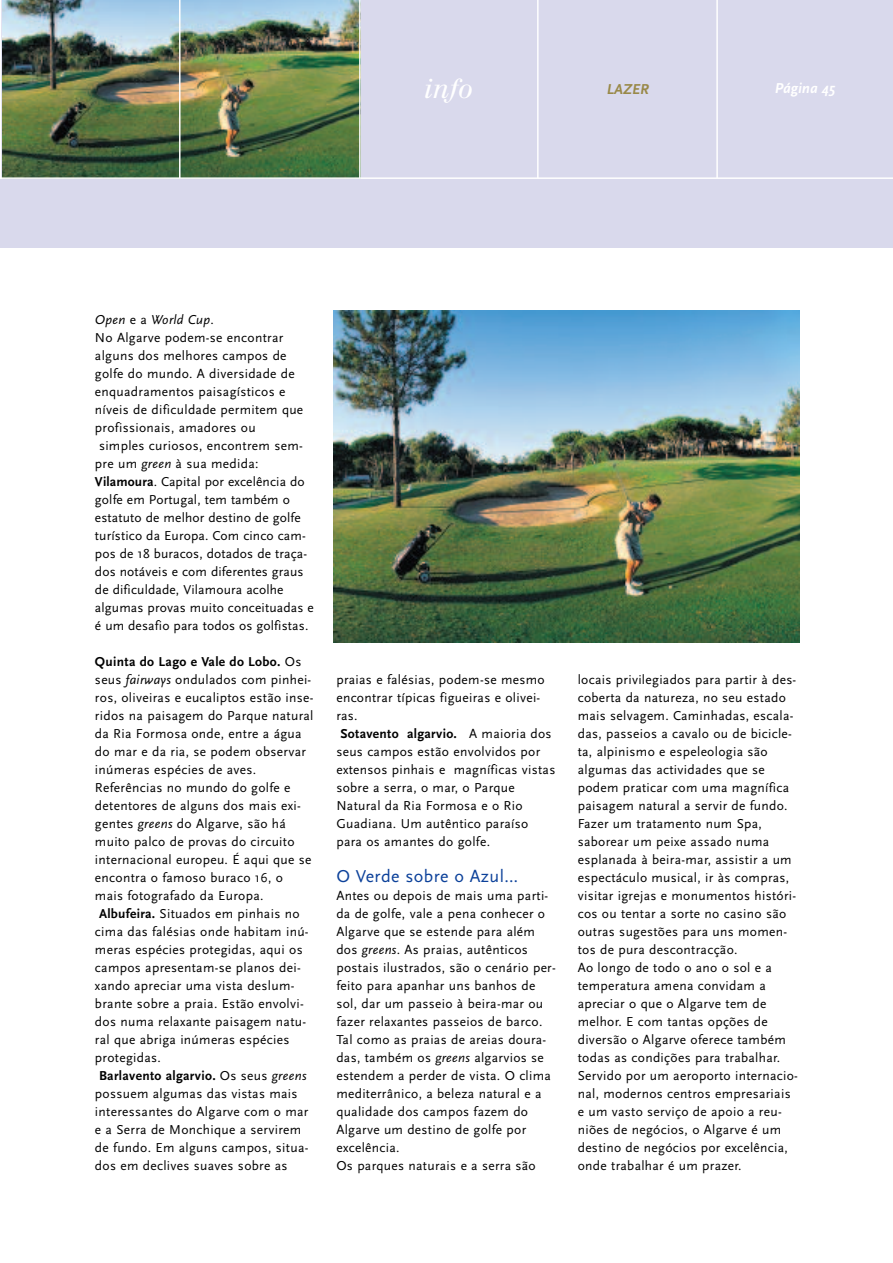
<style>
.page{position:relative;width:893px;height:1263px;background:#fff}
.page>*{position:absolute;margin:0;border:0;box-sizing:border-box;transform-origin:0 0}
.t1{font:italic 27px "Walbaum";color:#fff}
.t2{font:18px "Scala Sans";letter-spacing:.025em;color:#0c419a}
.t3{font:italic 700 15px "Scala Sans";color:#fff}
.t4{font:italic 700 15px "Scala Sans";color:#998948}
.t5{font:13.5px/18px "Scala Sans";letter-spacing:.025em;color:#000}
.s1{font-style:italic}
.s2{font-weight:700}
</style>
<div class="page">
<div style="left:0;top:0;width:893px;height:248px;background:#d9d9ec"></div>
<img style="left:3px;top:0;width:356px;height:177px">
<hr style="left:0;top:177px;width:893px;height:2px;background:#fff">
<hr style="left:0;top:0;width:1px;height:178px;background:#fff">
<hr style="left:179px;top:0;width:2px;height:178px;background:#fff">
<hr style="left:359px;top:0;width:2px;height:178px;background:#fff">
<hr style="left:537px;top:0;width:2px;height:178px;background:#fff">
<hr style="left:716px;top:0;width:2px;height:178px;background:#fff">
<img style="left:333px;top:310px;width:466px;height:333px">
<h1 class="t1" style="left:424px;top:79px;width:51px">info</h1>
<p class="t4" style="left:607px;top:80px;width:44px">LAZER</p>
<p class="t3" style="left:775px;top:80px;width:62px">Página 45</p>
<p class="t5" style="left:95px;top:310px;width:220px"><span class="s1">Open</span> e a <span class="s1">World Cup</span>.<br>No Algarve podem-se encontrar alguns dos melhores campos de golfe do mundo. A diversidade de enquadramentos paisagísticos e níveis de dificuldade permitem que profissionais, amadores ou<br>simples curiosos, encontrem sem&shy;pre um <span class="s1">green</span> à sua medida:<br><span class="s2">Vilamoura</span>. Capital por excelência do golfe em Portugal, tem também o estatuto de melhor destino de golfe turístico da Europa. Com cinco cam&shy;pos de 18 buracos, dotados de traça&shy;dos notáveis e com diferentes graus de dificuldade, Vilamoura acolhe algumas provas muito conceituadas e é um desafio para todos os golfistas.</p>
<p class="t5" style="left:95px;top:652px;width:220px"><span class="s2">Quinta do Lago e Vale do Lobo.</span> Os seus <span class="s1">fairways</span> ondulados com pinhei&shy;ros, oliveiras e eucaliptos estão inse&shy;ridos na paisagem do Parque natural da Ria Formosa onde, entre a água do mar e da ria, se podem observar inúmeras espécies de aves.<br>Referências no mundo do golfe e detentores de alguns dos mais exi&shy;gentes <span class="s1">greens</span> do Algarve, são há muito palco de provas do circuito internacional europeu. É aqui que se encontra o famoso buraco 16, o mais fotografado da Europa.<br><span class="s2">Albufeira.</span> Situados em pinhais no cima das falésias onde habitam inú&shy;meras espécies protegidas, aqui os campos apresentam-se planos dei&shy;xando apreciar uma vista deslum&shy;brante sobre a praia. Estão envolvi&shy;dos numa relaxante paisagem natu&shy;ral que abriga inúmeras espécies protegidas.<br><span class="s2">Barlavento algarvio.</span> Os seus <span class="s1">greens </span>possuem algumas das vistas mais interessantes do Algarve com o mar e a Serra de Monchique a servirem de fundo. Em alguns campos, situa&shy;dos em declives suaves sobre as</p>
<p class="t5" style="left:336px;top:670px;width:221px">praias e falésias, podem-se mesmo encontrar típicas figueiras e olivei&shy;ras.<br><span class="s2">Sotavento algarvio.</span> A maioria dos seus campos estão envolvidos por extensos pinhais e magníficas vistas sobre a serra, o mar, o Parque<br>Natural da Ria Formosa e o Rio<br>Guadiana. Um autêntico paraíso para os amantes do golfe.</p>
<h2 class="t2" style="left:336px;top:865px;width:183px">O Verde sobre o Azul…</h2>
<p class="t5" style="left:336px;top:886px;width:221px">Antes ou depois de mais uma parti&shy;da de golfe, vale a pena conhecer o<br>Algarve que se estende para além dos <span class="s1">greens</span>. As praias, autênticos postais ilustrados, são o cenário per&shy;feito para apanhar uns banhos de sol, dar um passeio à beira-mar ou fazer relaxantes passeios de barco.<br>Tal como as praias de areias doura&shy;das, também os <span class="s1">greens</span> algarvios se estendem a perder de vista. O clima mediterrânico, a beleza natural e a qualidade dos campos fazem do<br>Algarve um destino de golfe por excelência.<br>Os parques naturais e a serra são</p>
<p class="t5" style="left:578px;top:670px;width:222px">locais privilegiados para partir à des&shy;coberta da natureza, no seu estado mais selvagem. Caminhadas, escala&shy;das, passeios a cavalo ou de bicicle&shy;ta, alpinismo e espeleologia são algumas das actividades que se podem praticar com uma magnífica paisagem natural a servir de fundo.<br>Fazer um tratamento num Spa, saborear um peixe assado numa esplanada à beira-mar, assistir a um espectáculo musical, ir às compras, visitar igrejas e monumentos históri&shy;cos ou tentar a sorte no casino são outras sugestões para uns momen&shy;tos de pura descontracção.<br>Ao longo de todo o ano o sol e a temperatura amena convidam a apreciar o que o Algarve tem de melhor. E com tantas opções de diversão o Algarve oferece também todas as condições para trabalhar.<br>Servido por um aeroporto internacio&shy;nal, modernos centros empresariais e um vasto serviço de apoio a reu&shy;niões de negócios, o Algarve é um destino de negócios por excelência, onde trabalhar é um prazer.</p>
</div>
